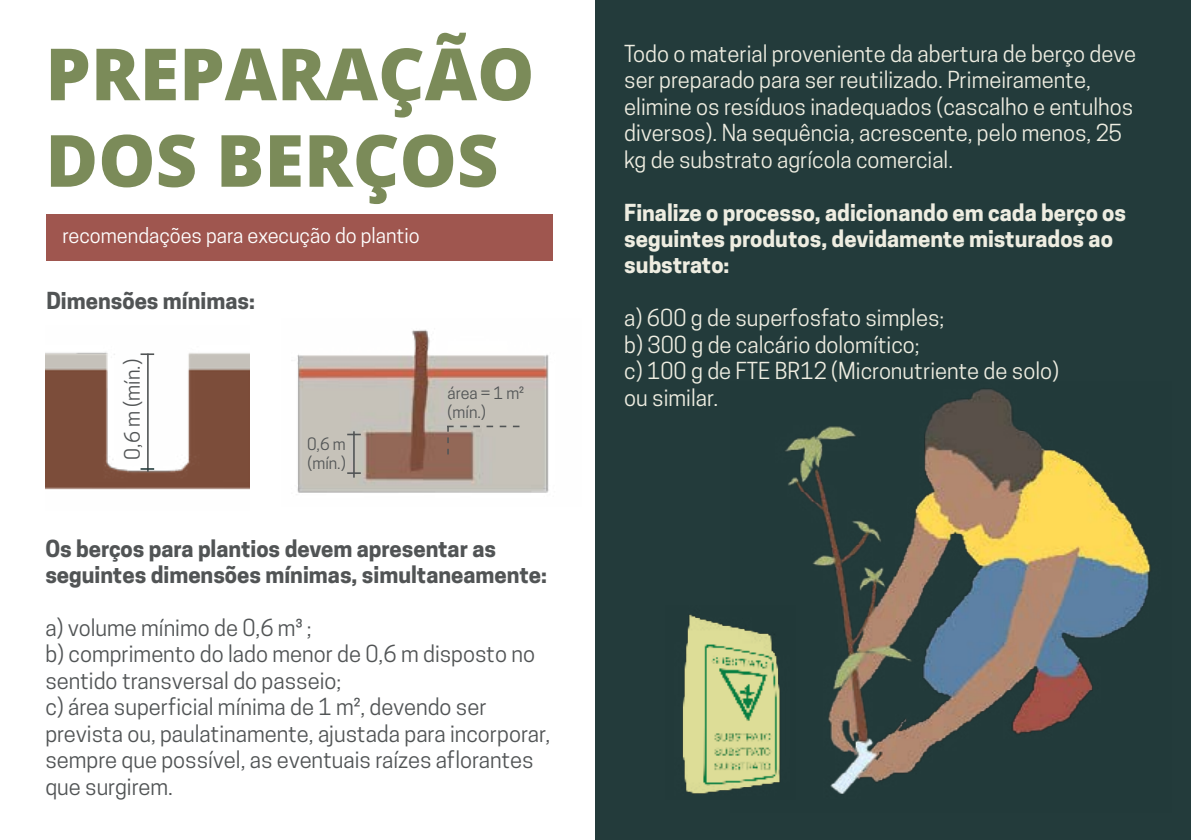
<style>
.page{position:relative;width:1191px;height:840px;background:#fff}
.page>*{position:absolute;margin:0;border:0;box-sizing:border-box;transform-origin:0 0}
.t1{font:800 72px/86.4px "Open Sans";color:#7b8b59}
.t2{font:22px/26.4px "Cooper Hewitt";color:#eeede1}
.t3{font:22px/26.4px "Cooper Hewitt";color:#515455}
.t4{font:700 22px/26.4px "Cooper Hewitt";color:#515455}
.t5{font:700 22px/26.4px "Cooper Hewitt";color:#eeede1}
.t6{font:20px "Cooper Hewitt";color:#fff}
.t7{font:20px "Cooper Hewitt";color:#525556}
.t8{font:16px/19.2px "Cooper Hewitt";color:#515455}
</style>
<div class="page">
<img style="left:297px;top:329px;width:252px;height:164px">
<div style="left:595px;top:0;width:596px;height:839px;background:#233b3b"></div>
<img style="left:785px;top:389px;width:366px;height:405px">
<img style="left:682px;top:605px;width:113px;height:189px">
<img style="left:46px;top:352px;width:204px;height:138px">
<hr style="left:147px;top:353px;width:2px;height:118px;background:#515455">
<hr style="left:353px;top:431px;width:2px;height:46px;background:#515455">
<svg style="left:141px;top:353px;width:13px;height:2px"></svg>
<svg style="left:347px;top:433px;width:14px;height:2px"></svg>
<svg style="left:141px;top:468px;width:13px;height:1px"></svg>
<svg style="left:347px;top:472px;width:14px;height:1px"></svg>
<div style="left:46px;top:214px;width:506px;height:46px;background:#9f564f"></div>
<svg style="left:447px;top:425px;width:72px;height:29px;background:#b3a59b"></svg>
<h1 class="t1" style="left:45px;top:27px;width:490px">PREPARAÇÃO<br>DOS BERÇOS</h1>
<p class="t2" style="left:624px;top:40px;width:513px">Todo o material proveniente da abertura de berço deve ser preparado para ser reutilizado. Primeiramente, elimine os resíduos inadequados (cascalho e entulhos diversos). Na sequência, acrescente, pelo menos, 25 kg de substrato agrícola comercial.</p>
<p class="t5" style="left:624px;top:199px;width:503px">Finalize o processo, adicionando em cada berço os seguintes produtos, devidamente misturados ao substrato:</p>
<p class="t2" style="left:624px;top:304px;width:436px">a) 600 g de superfosfato simples;<br>b) 300 g de calcário dolomítico;<br>c) 100 g de FTE BR12 (Micronutriente de solo) ou similar.</p>
<p class="t6" style="left:62px;top:224px;width:359px">recomendações para execução do plantio</p>
<p class="t4" style="left:46px;top:287px;width:210px">Dimensões mínimas:</p>
<p class="t7" style="left:121px;top:459px;width:102px;rotate:-90deg">0,6 m (mín.)</p>
<p class="t8" style="left:447px;top:382px;width:78px">área = 1 m² (mín.)</p>
<p class="t8" style="left:307px;top:434px;width:40px">0,6 m (mín.)</p>
<p class="t4" style="left:45px;top:535px;width:503px">Os berços para plantios devem apresentar as seguintes dimensões mínimas, simultaneamente:</p>
<p class="t3" style="left:45px;top:614px;width:506px">a) volume mínimo de 0,6 m³ ;<br>b) comprimento do lado menor de 0,6 m disposto no sentido transversal do passeio;<br>c) área superficial mínima de 1 m², devendo ser prevista ou, paulatinamente, ajustada para incorporar, sempre que possível, as eventuais raízes aflorantes que surgirem.</p>
</div>
